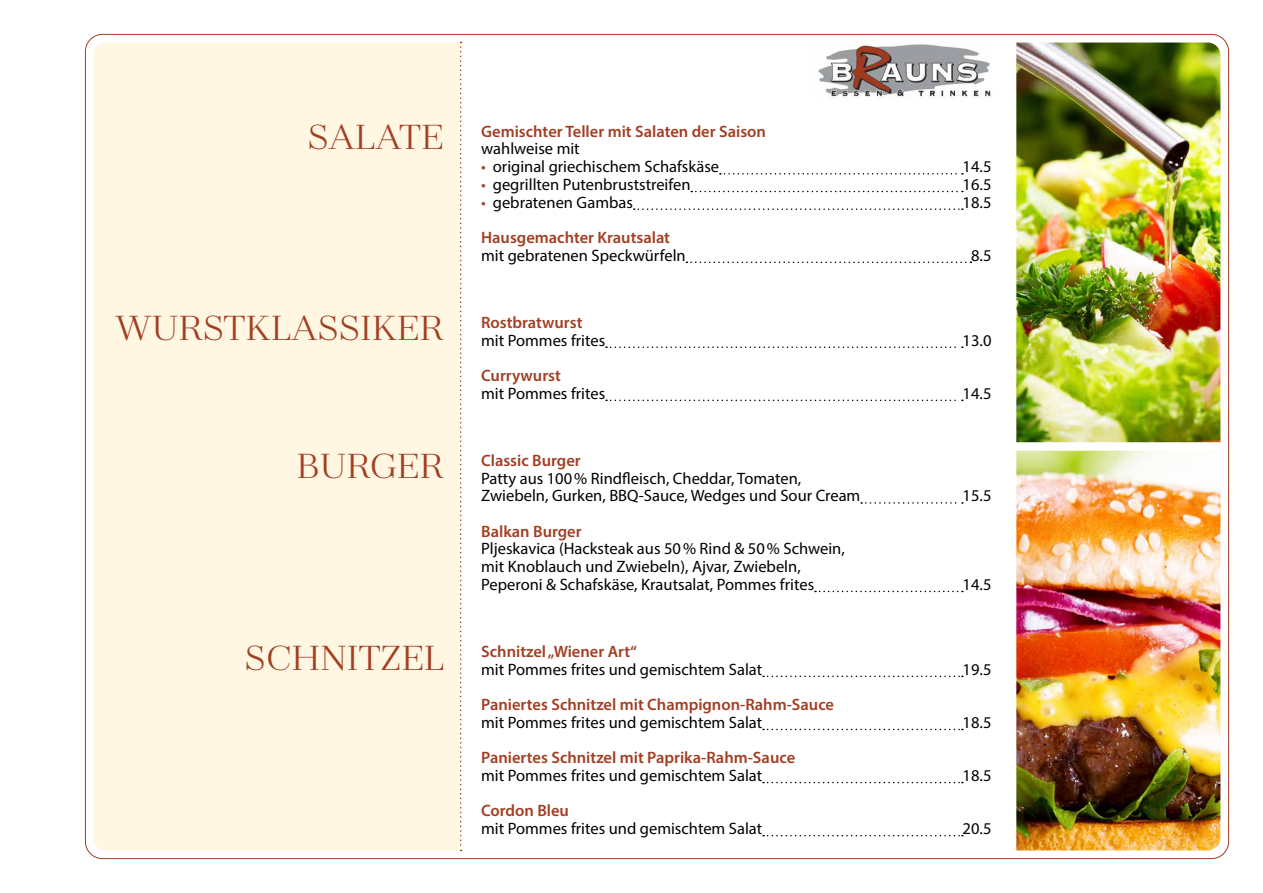
<style>
.page{position:relative;width:1263px;height:893px;background:#fff}
.page>*{position:absolute;margin:0;border:0;box-sizing:border-box;transform-origin:0 0}
.t1{font:39px "Zahrah";letter-spacing:.01em;color:#a23e23}
.t2{font:16.5px/17.7px "Myriad Pro";color:#000}
.t3{font:600 16.5px "Myriad Pro";color:#a23e23}
.s1{font-weight:900;color:#a23e23}
</style>
<div class="page">
<div style="left:94px;top:43px;width:366px;height:807px;background:#fff7e2"></div>
<svg style="left:720px;top:173px;width:243px;height:2px"></svg>
<svg style="left:691px;top:191px;width:272px;height:1px"></svg>
<svg style="left:634px;top:208px;width:329px;height:2px"></svg>
<svg style="left:686px;top:262px;width:285px;height:1px"></svg>
<svg style="left:606px;top:346px;width:357px;height:2px"></svg>
<svg style="left:606px;top:400px;width:357px;height:1px"></svg>
<svg style="left:861px;top:502px;width:102px;height:2px"></svg>
<svg style="left:815px;top:591px;width:148px;height:1px"></svg>
<svg style="left:763px;top:676px;width:200px;height:1px"></svg>
<svg style="left:763px;top:729px;width:200px;height:1px"></svg>
<svg style="left:763px;top:782px;width:200px;height:1px"></svg>
<svg style="left:763px;top:835px;width:200px;height:1px"></svg>
<svg style="left:460px;top:42px;width:2px;height:809px"></svg>
<img style="left:818px;top:44px;width:173px;height:53px">
<img style="left:1016px;top:43px;width:204px;height:399px">
<img style="left:1016px;top:451px;width:204px;height:399px">
<h1 class="t1" style="left:308px;top:115px;width:137px">SALATE</h1>
<p class="t3" style="left:481px;top:121px;width:286px">Gemischter Teller mit Salaten der Saison</p>
<p class="t2" style="left:481px;top:140px;width:239px">wahlweise mit<br><span class="s1">·</span> original griechischem Schafskäse</p>
<p class="t2" style="left:963px;top:158px;width:30px">14.5</p>
<p class="t2" style="left:481px;top:175px;width:211px"><span class="s1">·</span> gegrillten Putenbruststreifen</p>
<p class="t2" style="left:963px;top:175px;width:30px">16.5</p>
<p class="t2" style="left:481px;top:193px;width:153px"><span class="s1">·</span> gebratenen Gambas</p>
<p class="t2" style="left:963px;top:193px;width:30px">18.5</p>
<p class="t3" style="left:481px;top:227px;width:190px">Hausgemachter Krautsalat</p>
<p class="t2" style="left:481px;top:246px;width:206px">mit gebratenen Speckwürfeln</p>
<p class="t2" style="left:971px;top:246px;width:22px">8.5</p>
<h1 class="t1" style="left:115px;top:306px;width:330px">WURSTKLASSIKER</h1>
<p class="t3" style="left:481px;top:312px;width:103px">Rostbratwurst</p>
<p class="t2" style="left:481px;top:331px;width:126px">mit Pommes frites</p>
<p class="t2" style="left:963px;top:331px;width:30px">13.0</p>
<p class="t3" style="left:481px;top:365px;width:81px">Currywurst</p>
<p class="t2" style="left:481px;top:384px;width:126px">mit Pommes frites</p>
<p class="t2" style="left:963px;top:384px;width:30px">14.5</p>
<h1 class="t1" style="left:297px;top:444px;width:148px">BURGER</h1>
<p class="t3" style="left:481px;top:450px;width:101px">Classic Burger</p>
<p class="t2" style="left:481px;top:469px;width:381px">Patty aus 100% Rindfleisch, Cheddar, Tomaten,<br>Zwiebeln, Gurken, BBQ-Sauce, Wedges und Sour Cream</p>
<p class="t2" style="left:963px;top:487px;width:30px">15.5</p>
<p class="t3" style="left:481px;top:521px;width:102px">Balkan Burger</p>
<p class="t2" style="left:481px;top:540px;width:365px">Pljeskavica (Hacksteak aus 50% Rind &amp; 50% Schwein, mit Knoblauch und Zwiebeln), Ajvar, Zwiebeln,<br>Peperoni &amp; Schafskäse, Krautsalat, Pommes frites</p>
<p class="t2" style="left:963px;top:575px;width:30px">14.5</p>
<h1 class="t1" style="left:245px;top:636px;width:201px">SCHNITZEL</h1>
<p class="t3" style="left:481px;top:641px;width:157px">Schnitzel „Wiener Art“</p>
<p class="t2" style="left:481px;top:660px;width:283px">mit Pommes frites und gemischtem Salat</p>
<p class="t2" style="left:963px;top:660px;width:30px">19.5</p>
<p class="t3" style="left:481px;top:694px;width:354px">Paniertes Schnitzel mit Champignon-Rahm-Sauce</p>
<p class="t2" style="left:481px;top:713px;width:283px">mit Pommes frites und gemischtem Salat</p>
<p class="t2" style="left:963px;top:713px;width:30px">18.5</p>
<p class="t3" style="left:481px;top:747px;width:315px">Paniertes Schnitzel mit Paprika-Rahm-Sauce</p>
<p class="t2" style="left:481px;top:766px;width:283px">mit Pommes frites und gemischtem Salat</p>
<p class="t2" style="left:963px;top:766px;width:30px">18.5</p>
<p class="t3" style="left:481px;top:800px;width:89px">Cordon Bleu</p>
<p class="t2" style="left:481px;top:819px;width:283px">mit Pommes frites und gemischtem Salat</p>
<p class="t2" style="left:963px;top:819px;width:30px">20.5</p>
</div>
